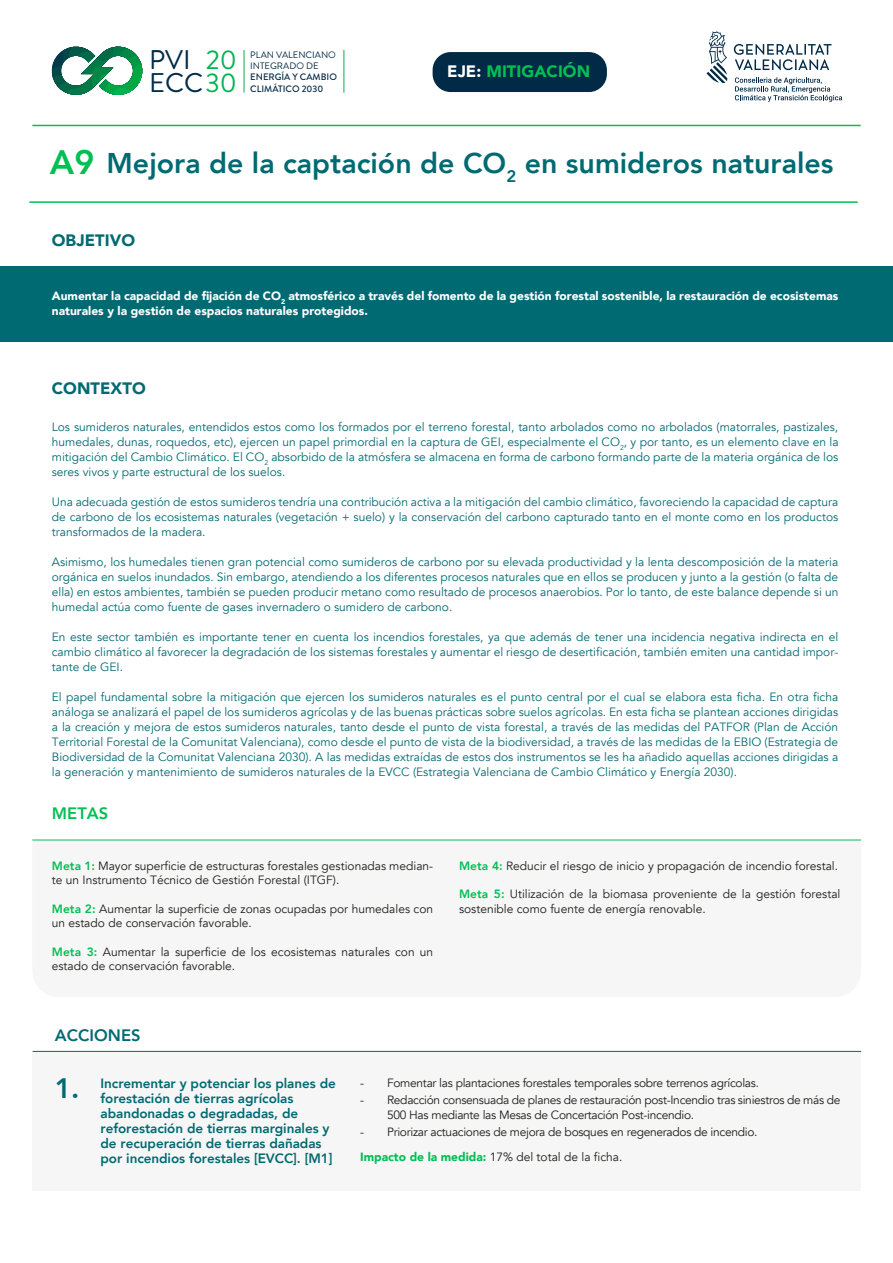
<style>
.page{position:relative;width:893px;height:1263px;background:#fff}
.page>*{position:absolute;margin:0;border:0;box-sizing:border-box;transform-origin:0 0}
.t1{font:800 33.9px "Avenir";color:#00bf53}
.t2{font:800 28.5px "Avenir";color:#006a72}
.t3{font:800 28.05px "Avenir";color:#006a72}
.t4{font:27px/22.6px "Brandon Grotesque";color:#002a46}
.t5{font:27px "Brandon Grotesque";color:#00b450}
.t6{font:900 16.5px "Avenir";letter-spacing:.005em;color:#006a72}
.t7{font:900 16.5px "Avenir";letter-spacing:.005em;color:#00bf53}
.t8{font:800 16.5px "Avenir";letter-spacing:.005em;color:#006a72}
.t9{font:800 16.5px "Avenir";letter-spacing:.005em;color:#00bf53}
.t10{font:800 13.5px/15px "Avenir";letter-spacing:-.005em;color:#006a72}
.t11{font:12px/15px "Avenir";color:#006a72;text-align:justify}
.t12{font:12px/14.4px "Avenir";color:#1d1d1b}
.t13{font:12px/14.4px "Avenir";letter-spacing:-.025em;color:#1d1d1b}
.t14{font:900 12px/15px "Avenir";color:#fff}
.t15{font:500 9.3px/11.2px "Brandon Grotesque";color:#002a46}
.t16{font:9.3px/11.2px "Brandon Grotesque";color:#002a46}
.s1{color:#00b450}
.s2{color:#fff}
.s3{font-weight:800;color:#00bf53}
.s4{font-weight:900;color:#00bf53}
</style>
<div class="page">
<div style="left:433px;top:52px;width:174px;height:40px;background:#002a46;border-radius:18px"></div>
<hr style="left:32px;top:125px;width:829px;height:1px;background:#00bf53">
<hr style="left:29px;top:201px;width:829px;height:2px;background:#00bf53">
<svg style="left:706px;top:31px;width:136px;height:71px"></svg>
<div style="left:0;top:266px;width:893px;height:76px;background:#006a72"></div>
<svg style="left:51px;top:46px;width:92px;height:49px"></svg>
<hr style="left:244px;top:50px;width:1px;height:43px;background:#00b450">
<hr style="left:344px;top:50px;width:1px;height:43px;background:#00b450">
<div style="left:32px;top:1052px;width:829px;height:139px;background:#f6f6f6"></div>
<hr style="left:33px;top:1051px;width:828px;height:1px;background:#006a72">
<hr style="left:32px;top:840px;width:829px;height:1px;background:#00bf53">
<h3 class="t4" style="left:149px;top:49px;width:89px">PVI<br>ECC<span class="s1">30</span></h3>
<p class="t16" style="left:250px;top:49px;width:87px">PLAN VALENCIANO<br>INTEGRADO DE</p>
<h3 class="t5" style="left:206px;top:41px;width:33px">20</h3>
<p class="t15" style="left:250px;top:72px;width:88px">ENERGÍA Y CAMBIO<br>CLIMÁTICO 2030</p>
<h3 class="t7" style="left:447px;top:57px;width:144px"><span class="s2">EJE:</span> MITIGACIÓN</h3>
<h1 class="t1" style="left:50px;top:135px;width:46px">A9</h1>
<h2 class="t2" style="left:107px;top:141px;width:728px">Mejora de la captación de CO<sub>2</sub> en sumideros naturales</h2>
<h3 class="t6" style="left:52px;top:226px;width:85px">OBJETIVO</h3>
<p class="t14" style="left:52px;top:288px;width:788px">Aumentar la capacidad de fijación de CO<sub>2</sub> atmosférico a través del fomento de la gestión forestal sostenible, la restauración de ecosistemas naturales y la gestión de espacios naturales protegidos.</p>
<h3 class="t6" style="left:52px;top:374px;width:95px">CONTEXTO</h3>
<p class="t11" style="left:52px;top:420px;width:788px">Los sumideros naturales, entendidos estos como los formados por el terreno forestal, tanto arbolados como no arbolados (matorrales, pastizales, humedales, dunas, roquedos, etc), ejercen un papel primordial en la captura de GEI, especialmente el CO<sub>2</sub>, y por tanto, es un elemento clave en la mitigación del Cambio Climático. El CO<sub>2</sub> absorbido de la atmósfera se almacena en forma de carbono formando parte de la materia orgánica de los seres vivos y parte estructural de los suelos.</p>
<p class="t11" style="left:52px;top:495px;width:788px">Una adecuada gestión de estos sumideros tendría una contribución activa a la mitigación del cambio climático, favoreciendo la capacidad de captura de carbono de los ecosistemas naturales (vegetación + suelo) y la conservación del carbono capturado tanto en el monte como en los productos transformados de la madera.</p>
<p class="t11" style="left:52px;top:555px;width:788px">Asimismo, los humedales tienen gran potencial como sumideros de carbono por su elevada productividad y la lenta descomposición de la materia orgánica en suelos inundados. Sin embargo, atendiendo a los diferentes procesos naturales que en ellos se producen y junto a la gestión (o falta de ella) en estos ambientes, también se pueden producir metano como resultado de procesos anaerobios. Por lo tanto, de este balance depende si un humedal actúa como fuente de gases invernadero o sumidero de carbono.</p>
<p class="t11" style="left:52px;top:630px;width:788px">En este sector también es importante tener en cuenta los incendios forestales, ya que además de tener una incidencia negativa indirecta en el cambio climático al favorecer la degradación de los sistemas forestales y aumentar el riesgo de desertificación, también emiten una cantidad impor&shy;tante de GEI.</p>
<p class="t11" style="left:52px;top:690px;width:788px">El papel fundamental sobre la mitigación que ejercen los sumideros naturales es el punto central por el cual se elabora esta ficha. En otra ficha análoga se analizará el papel de los sumideros agrícolas y de las buenas prácticas sobre suelos agrícolas. En esta ficha se plantean acciones dirigidas a la creación y mejora de estos sumideros naturales, tanto desde el punto de vista forestal, a través de las medidas del PATFOR (Plan de Acción Territorial Forestal de la Comunitat Valenciana), como desde el punto de vista de la biodiversidad, a través de las medidas de la EBIO (Estrategia de Biodiversidad de la Comunitat Valenciana 2030). A las medidas extraídas de estos dos instrumentos se les ha añadido aquellas acciones dirigidas a la generación y mantenimiento de sumideros naturales de la EVCC (Estrategia Valenciana de Cambio Climático y Energía 2030).</p>
<h3 class="t9" style="left:52px;top:801px;width:58px">METAS</h3>
<p class="t12" style="left:52px;top:858px;width:383px"><span class="s3">Meta 1:</span> Mayor superficie de estructuras forestales gestionadas median&shy;te un Instrumento Técnico de Gestión Forestal (ITGF).</p>
<p class="t12" style="left:52px;top:902px;width:383px"><span class="s3">Meta 2:</span> Aumentar la superficie de zonas ocupadas por humedales con un estado de conservación favorable.</p>
<p class="t12" style="left:52px;top:945px;width:383px"><span class="s3">Meta 3:</span> Aumentar la superficie de los ecosistemas naturales con un estado de conservación favorable.</p>
<p class="t12" style="left:459px;top:858px;width:380px"><span class="s3">Meta 4:</span> Reducir el riesgo de inicio y propagación de incendio forestal.</p>
<p class="t12" style="left:459px;top:887px;width:383px"><span class="s3">Meta 5:</span> Utilización de la biomasa proveniente de la gestión forestal sostenible como fuente de energía renovable.</p>
<h3 class="t8" style="left:55px;top:1022px;width:87px">ACCIONES</h3>
<p class="t10" style="left:101px;top:1076px;width:237px">Incrementar y potenciar los planes de forestación de tierras agrícolas abandonadas o degradadas, de reforestación de tierras marginales y de recuperación de tierras dañadas por incendios forestales [EVCC]. [M1]</p>
<h3 class="t3" style="left:55px;top:1066px;width:26px">1.</h3>
<p class="t13" style="left:360px;top:1076px;width:400px">- Fomentar las plantaciones forestales temporales sobre terrenos agrícolas.</p>
<p class="t13" style="left:387px;top:1093px;width:455px;text-indent:-27px">- Redacción consensuada de planes de restauración post-Incendio tras siniestros de más de<br>500 Has mediante las Mesas de Concertación Post-incendio.</p>
<p class="t13" style="left:360px;top:1120px;width:399px;line-height:24.9px">- Priorizar actuaciones de mejora de bosques en regenerados de incendio.<br><span class="s4">Impacto de la medida:</span> 17% del total de la ficha.</p>
</div>
